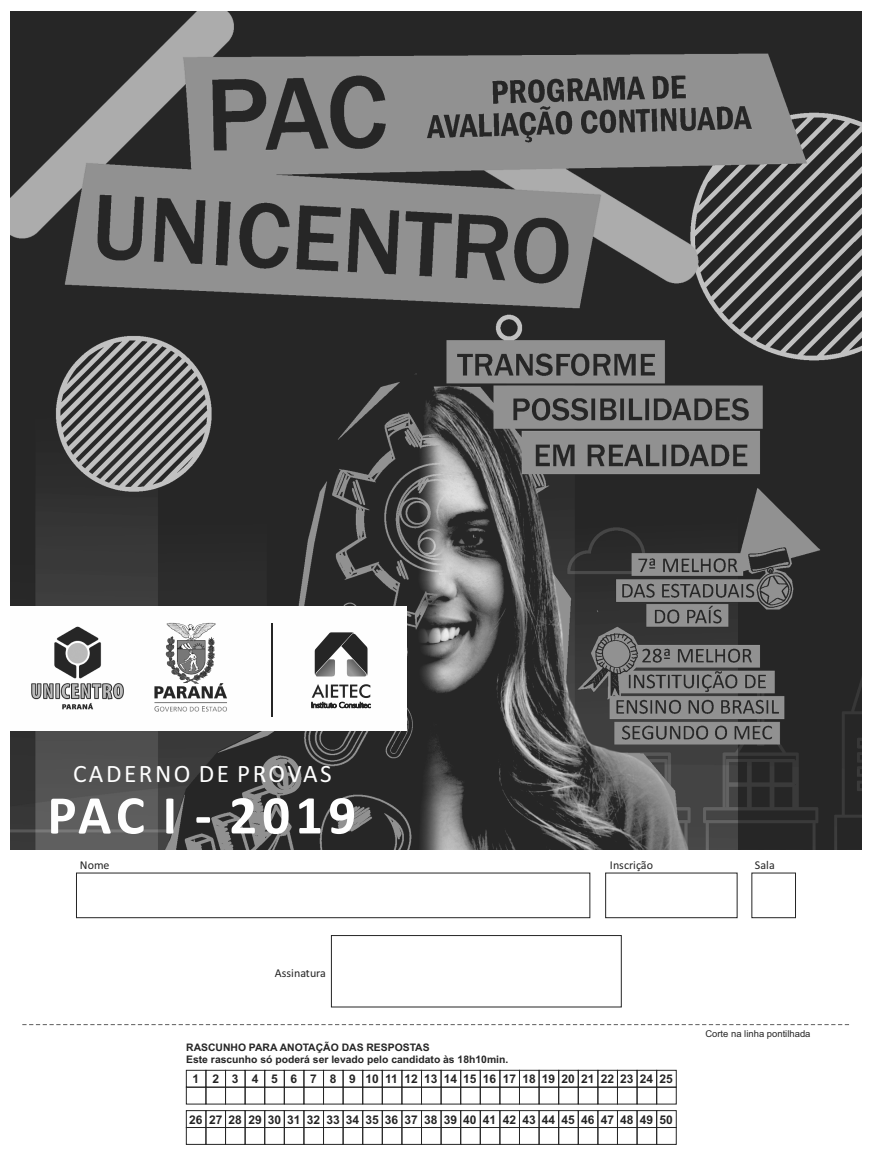
<style>
.page{position:relative;width:872px;height:1170px;background:#fff}
.page>*{position:absolute;margin:0;border:0;box-sizing:border-box;transform-origin:0 0}
.t1{font:700 55.05px "Calibri";letter-spacing:.095em;color:#fefefe}
.t2{font:25.2px "Calibri";letter-spacing:.1em;color:#fefefe}
.t3{font:700 12px "Arial";color:#252525}
.t4{font:12px "Calibri";color:#252525}
.t5{font:700 10.35px/11.9px "Arial";color:#252525}
.t6{font:9.45px "Arial";color:#252525}
</style>
<div class="page">
<img style="left:11px;top:12px;width:850px;height:837px">
<div style="left:10px;top:606px;width:397px;height:125px;background:#fefefe"></div>
<div style="left:76px;top:872px;width:514px;height:46px;border:1px solid #252525"></div>
<div style="left:605px;top:872px;width:132px;height:46px;border:1px solid #252525"></div>
<div style="left:751px;top:872px;width:45px;height:46px;border:1px solid #252525"></div>
<hr style="left:271px;top:623px;width:2px;height:94px;background:#252525">
<img style="left:31px;top:622px;width:196px;height:90px">
<svg style="left:22px;top:1024px;width:827px;height:1px"></svg>
<div style="left:331px;top:935px;width:290px;height:72px;border:1px solid #252525"></div>
<div style="left:186px;top:1069px;width:20px;height:18px;border:1px solid #252525"></div>
<div style="left:186px;top:1086px;width:20px;height:18px;border:1px solid #252525"></div>
<div style="left:205px;top:1069px;width:21px;height:18px;border:1px solid #252525"></div>
<div style="left:205px;top:1086px;width:21px;height:18px;border:1px solid #252525"></div>
<div style="left:225px;top:1069px;width:20px;height:18px;border:1px solid #252525"></div>
<div style="left:225px;top:1086px;width:20px;height:18px;border:1px solid #252525"></div>
<div style="left:284px;top:1069px;width:20px;height:18px;border:1px solid #252525"></div>
<div style="left:284px;top:1086px;width:20px;height:18px;border:1px solid #252525"></div>
<div style="left:264px;top:1069px;width:21px;height:18px;border:1px solid #252525"></div>
<div style="left:264px;top:1086px;width:21px;height:18px;border:1px solid #252525"></div>
<div style="left:245px;top:1069px;width:20px;height:18px;border:1px solid #252525"></div>
<div style="left:245px;top:1086px;width:20px;height:18px;border:1px solid #252525"></div>
<div style="left:303px;top:1069px;width:21px;height:18px;border:1px solid #252525"></div>
<div style="left:303px;top:1086px;width:21px;height:18px;border:1px solid #252525"></div>
<div style="left:323px;top:1069px;width:20px;height:18px;border:1px solid #252525"></div>
<div style="left:323px;top:1086px;width:20px;height:18px;border:1px solid #252525"></div>
<div style="left:343px;top:1069px;width:20px;height:18px;border:1px solid #252525"></div>
<div style="left:343px;top:1086px;width:20px;height:18px;border:1px solid #252525"></div>
<div style="left:401px;top:1069px;width:21px;height:18px;border:1px solid #252525"></div>
<div style="left:401px;top:1086px;width:21px;height:18px;border:1px solid #252525"></div>
<div style="left:382px;top:1069px;width:20px;height:18px;border:1px solid #252525"></div>
<div style="left:382px;top:1086px;width:20px;height:18px;border:1px solid #252525"></div>
<div style="left:362px;top:1069px;width:21px;height:18px;border:1px solid #252525"></div>
<div style="left:362px;top:1086px;width:21px;height:18px;border:1px solid #252525"></div>
<div style="left:421px;top:1069px;width:20px;height:18px;border:1px solid #252525"></div>
<div style="left:421px;top:1086px;width:20px;height:18px;border:1px solid #252525"></div>
<div style="left:441px;top:1069px;width:20px;height:18px;border:1px solid #252525"></div>
<div style="left:441px;top:1086px;width:20px;height:18px;border:1px solid #252525"></div>
<div style="left:460px;top:1069px;width:21px;height:18px;border:1px solid #252525"></div>
<div style="left:460px;top:1086px;width:21px;height:18px;border:1px solid #252525"></div>
<div style="left:519px;top:1069px;width:20px;height:18px;border:1px solid #252525"></div>
<div style="left:519px;top:1086px;width:20px;height:18px;border:1px solid #252525"></div>
<div style="left:499px;top:1069px;width:21px;height:18px;border:1px solid #252525"></div>
<div style="left:499px;top:1086px;width:21px;height:18px;border:1px solid #252525"></div>
<div style="left:480px;top:1069px;width:20px;height:18px;border:1px solid #252525"></div>
<div style="left:480px;top:1086px;width:20px;height:18px;border:1px solid #252525"></div>
<div style="left:538px;top:1069px;width:21px;height:18px;border:1px solid #252525"></div>
<div style="left:538px;top:1086px;width:21px;height:18px;border:1px solid #252525"></div>
<div style="left:558px;top:1069px;width:20px;height:18px;border:1px solid #252525"></div>
<div style="left:558px;top:1086px;width:20px;height:18px;border:1px solid #252525"></div>
<div style="left:578px;top:1069px;width:20px;height:18px;border:1px solid #252525"></div>
<div style="left:578px;top:1086px;width:20px;height:18px;border:1px solid #252525"></div>
<div style="left:636px;top:1069px;width:21px;height:18px;border:1px solid #252525"></div>
<div style="left:636px;top:1086px;width:21px;height:18px;border:1px solid #252525"></div>
<div style="left:617px;top:1069px;width:20px;height:18px;border:1px solid #252525"></div>
<div style="left:617px;top:1086px;width:20px;height:18px;border:1px solid #252525"></div>
<div style="left:597px;top:1069px;width:21px;height:18px;border:1px solid #252525"></div>
<div style="left:597px;top:1086px;width:21px;height:18px;border:1px solid #252525"></div>
<div style="left:656px;top:1069px;width:20px;height:18px;border:1px solid #252525"></div>
<div style="left:656px;top:1086px;width:20px;height:18px;border:1px solid #252525"></div>
<div style="left:186px;top:1110px;width:20px;height:17px;border:1px solid #252525"></div>
<div style="left:186px;top:1126px;width:20px;height:18px;border:1px solid #252525"></div>
<div style="left:205px;top:1110px;width:21px;height:17px;border:1px solid #252525"></div>
<div style="left:205px;top:1126px;width:21px;height:18px;border:1px solid #252525"></div>
<div style="left:225px;top:1110px;width:20px;height:17px;border:1px solid #252525"></div>
<div style="left:225px;top:1126px;width:20px;height:18px;border:1px solid #252525"></div>
<div style="left:284px;top:1110px;width:20px;height:17px;border:1px solid #252525"></div>
<div style="left:284px;top:1126px;width:20px;height:18px;border:1px solid #252525"></div>
<div style="left:264px;top:1110px;width:21px;height:17px;border:1px solid #252525"></div>
<div style="left:264px;top:1126px;width:21px;height:18px;border:1px solid #252525"></div>
<div style="left:245px;top:1110px;width:20px;height:17px;border:1px solid #252525"></div>
<div style="left:245px;top:1126px;width:20px;height:18px;border:1px solid #252525"></div>
<div style="left:303px;top:1110px;width:21px;height:17px;border:1px solid #252525"></div>
<div style="left:303px;top:1126px;width:21px;height:18px;border:1px solid #252525"></div>
<div style="left:323px;top:1110px;width:20px;height:17px;border:1px solid #252525"></div>
<div style="left:323px;top:1126px;width:20px;height:18px;border:1px solid #252525"></div>
<div style="left:343px;top:1110px;width:20px;height:17px;border:1px solid #252525"></div>
<div style="left:343px;top:1126px;width:20px;height:18px;border:1px solid #252525"></div>
<div style="left:401px;top:1110px;width:21px;height:17px;border:1px solid #252525"></div>
<div style="left:401px;top:1126px;width:21px;height:18px;border:1px solid #252525"></div>
<div style="left:382px;top:1110px;width:20px;height:17px;border:1px solid #252525"></div>
<div style="left:382px;top:1126px;width:20px;height:18px;border:1px solid #252525"></div>
<div style="left:362px;top:1110px;width:21px;height:17px;border:1px solid #252525"></div>
<div style="left:362px;top:1126px;width:21px;height:18px;border:1px solid #252525"></div>
<div style="left:421px;top:1110px;width:20px;height:17px;border:1px solid #252525"></div>
<div style="left:421px;top:1126px;width:20px;height:18px;border:1px solid #252525"></div>
<div style="left:441px;top:1110px;width:20px;height:17px;border:1px solid #252525"></div>
<div style="left:441px;top:1126px;width:20px;height:18px;border:1px solid #252525"></div>
<div style="left:460px;top:1110px;width:21px;height:17px;border:1px solid #252525"></div>
<div style="left:460px;top:1126px;width:21px;height:18px;border:1px solid #252525"></div>
<div style="left:519px;top:1110px;width:20px;height:17px;border:1px solid #252525"></div>
<div style="left:519px;top:1126px;width:20px;height:18px;border:1px solid #252525"></div>
<div style="left:499px;top:1110px;width:21px;height:17px;border:1px solid #252525"></div>
<div style="left:499px;top:1126px;width:21px;height:18px;border:1px solid #252525"></div>
<div style="left:480px;top:1110px;width:20px;height:17px;border:1px solid #252525"></div>
<div style="left:480px;top:1126px;width:20px;height:18px;border:1px solid #252525"></div>
<div style="left:538px;top:1110px;width:21px;height:17px;border:1px solid #252525"></div>
<div style="left:538px;top:1126px;width:21px;height:18px;border:1px solid #252525"></div>
<div style="left:558px;top:1110px;width:20px;height:17px;border:1px solid #252525"></div>
<div style="left:558px;top:1126px;width:20px;height:18px;border:1px solid #252525"></div>
<div style="left:578px;top:1110px;width:20px;height:17px;border:1px solid #252525"></div>
<div style="left:578px;top:1126px;width:20px;height:18px;border:1px solid #252525"></div>
<div style="left:636px;top:1110px;width:21px;height:17px;border:1px solid #252525"></div>
<div style="left:636px;top:1126px;width:21px;height:18px;border:1px solid #252525"></div>
<div style="left:617px;top:1110px;width:20px;height:17px;border:1px solid #252525"></div>
<div style="left:617px;top:1126px;width:20px;height:18px;border:1px solid #252525"></div>
<div style="left:597px;top:1110px;width:21px;height:17px;border:1px solid #252525"></div>
<div style="left:597px;top:1126px;width:21px;height:18px;border:1px solid #252525"></div>
<div style="left:656px;top:1110px;width:20px;height:17px;border:1px solid #252525"></div>
<div style="left:656px;top:1126px;width:20px;height:18px;border:1px solid #252525"></div>
<svg style="left:315px;top:632px;width:52px;height:44px"></svg>
<svg style="left:311px;top:684px;width:60px;height:24px"></svg>
<h2 class="t2" style="left:73px;top:762px;width:260px">CADERNO DE PROVAS</h2>
<h1 class="t1" style="left:47px;top:792px;width:310px">PAC I - 2019</h1>
<p class="t4" style="left:80px;top:860px;width:31px">Nome</p>
<p class="t4" style="left:610px;top:860px;width:45px">Inscrição</p>
<p class="t4" style="left:755px;top:860px;width:21px">Sala</p>
<p class="t4" style="left:275px;top:967px;width:53px">Assinatura</p>
<p class="t5" style="left:186px;top:1042px;width:324px">RASCUNHO PARA ANOTAÇÃO DAS RESPOSTAS<br>Este rascunho só poderá ser levado pelo candidato às 18h10min.</p>
<p class="t3" style="left:193px;top:1074px;width:482px">1 2 3 4 5 6 7 8 9 10111213141516171819202122232425</p>
<p class="t3" style="left:189px;top:1114px;width:485px">26 27 28 29 30 31 32 33 34 35 36 37 38 39 40 41 42 43 44 45 46 47 48 49 50</p>
<p class="t6" style="left:705px;top:1029px;width:107px">Corte na linha pontilhada</p>
</div>
